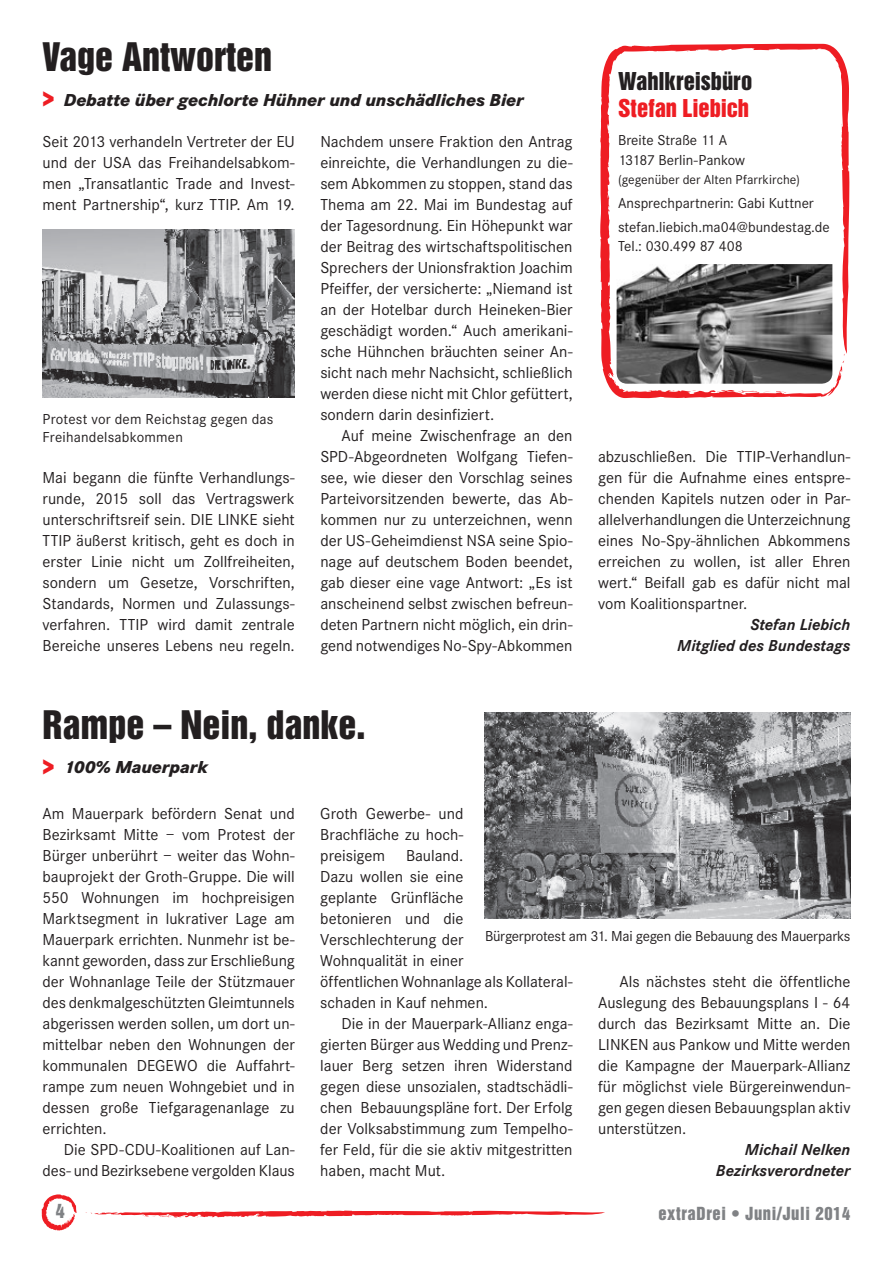
<style>
.page{position:relative;width:893px;height:1263px;background:#fff}
.page>*{position:absolute;margin:0;border:0;box-sizing:border-box;transform-origin:0 0}
.t1{font:36px "Helvetica Inserat LT Std";color:#231f20}
.t2{font:22.5px "Helvetica Inserat LT Std";color:#231f20}
.t3{font:22.5px "Helvetica Inserat LT Std";color:#ee1d23}
.t4{font:italic 800 18px "Corporate S";letter-spacing:-.005em;color:#231f20}
.t5{font:18px "Helvetica Inserat LT Std";color:#808285}
.t6{font:16.5px/21px "Corporate S";color:#231f20;text-align:justify}
.t7{font:italic 700 16.5px/21px "Corporate S";color:#231f20;text-align:right}
.t8{font:16.5px "Helvetica Inserat LT Std";letter-spacing:.04em;color:#808285}
.t9{font:15px/18px "Corporate S";color:#231f20}
.t10{font:13.5px "Corporate S";letter-spacing:.005em;color:#231f20}
.s1{font-style:normal;font-size:24px;color:#ee1d23}
</style>
<div class="page">
<svg style="left:42px;top:1194px;width:35px;height:36px"></svg>
<svg style="left:85px;top:1210px;width:520px;height:8px"></svg>
<img style="left:485px;top:712px;width:365px;height:206px">
<img style="left:43px;top:230px;width:252px;height:167px">
<svg style="left:600px;top:44px;width:249px;height:354px"></svg>
<svg style="left:843px;top:352px;width:2px;height:12px"></svg>
<svg style="left:737px;top:390px;width:6px;height:2px"></svg>
<img style="left:617px;top:264px;width:215px;height:120px">
<h1 class="t1" style="left:43px;top:36px;width:231px">Vage Antworten</h1>
<p class="t4" style="left:43px;top:89px;width:483px"><span class="s1">&gt;</span> Debatte über gechlorte Hühner und unschädliches Bier</p>
<p class="t6" style="left:43px;top:131px;width:254px">Seit 2013 verhandeln Vertreter der EU und der USA das Freihandelsabkom&shy;men „Transatlantic Trade and Invest&shy;ment Partnership“, kurz TTIP. Am 19.</p>
<p class="t6" style="left:320px;top:131px;width:254px">Nachdem unsere Fraktion den Antrag einreichte, die Verhandlungen zu die&shy;sem Abkommen zu stoppen, stand das Thema am 22. Mai im Bundestag auf der Tagesordnung. Ein Höhepunkt war der Beitrag des wirtschaftspolitischen Sprechers der Unionsfraktion Joachim Pfeiffer, der versicherte: „Niemand ist an der Hotelbar durch Heineken-Bier geschädigt worden.“ Auch amerikani&shy;sche Hühnchen bräuchten seiner An&shy;sicht nach mehr Nachsicht, schließlich werden diese nicht mit Chlor gefüttert, sondern darin desinfiziert.</p>
<p class="t6" style="left:320px;top:425px;width:254px;text-indent:21px">Auf meine Zwischenfrage an den SPD-Abgeordneten Wolfgang Tiefen&shy;see, wie dieser den Vorschlag seines Parteivorsitzenden bewerte, das Ab&shy;kommen nur zu unterzeichnen, wenn der US-Geheimdienst NSA seine Spio&shy;nage auf deutschem Boden beendet, gab dieser eine vage Antwort: „Es ist anscheinend selbst zwischen befreun&shy;deten Partnern nicht möglich, ein drin&shy;gend notwendiges No-Spy-Abkommen</p>
<p class="t9" style="left:43px;top:410px;width:232px">Protest vor dem Reichstag gegen das<br>Freihandelsabkommen</p>
<p class="t6" style="left:43px;top:467px;width:254px">Mai begann die fünfte Verhandlungs&shy;runde, 2015 soll das Vertragswerk unterschriftsreif sein. DIE LINKE sieht TTIP äußerst kritisch, geht es doch in erster Linie nicht um Zollfreiheiten, sondern um Gesetze, Vorschriften, Standards, Normen und Zulassungs&shy;verfahren. TTIP wird damit zentrale Bereiche unseres Lebens neu regeln.</p>
<h2 class="t2" style="left:618px;top:68px;width:136px">Wahlkreisbüro</h2>
<h2 class="t3" style="left:618px;top:95px;width:133px">Stefan Liebich</h2>
<p class="t9" style="left:618px;top:131px;width:129px;line-height:19.5px">Breite Straße 11 A<br>13187 Berlin-Pankow</p>
<p class="t10" style="left:618px;top:172px;width:183px">(gegenüber der Alten Pfarrkirche)</p>
<p class="t9" style="left:618px;top:191px;width:213px;line-height:23.7px">Ansprechpartnerin: Gabi Kuttner stefan.liebich.ma04@bundestag.de</p>
<p class="t9" style="left:618px;top:238px;width:126px">Tel.: 030.499 87 408</p>
<p class="t6" style="left:598px;top:446px;width:254px">abzuschließen. Die TTIP-Verhandlun&shy;gen für die Aufnahme eines entspre&shy;chenden Kapitels nutzen oder in Par&shy;allelverhandlungen die Unterzeichnung eines No-Spy-ähnlichen Abkommens erreichen zu wollen, ist aller Ehren wert.“ Beifall gab es dafür nicht mal vom Koalitionspartner.</p>
<p class="t7" style="left:677px;top:614px;width:175px">Stefan Liebich<br>Mitglied des Bundestags</p>
<h1 class="t1" style="left:43px;top:703px;width:325px">Rampe – Nein, danke.</h1>
<p class="t4" style="left:43px;top:756px;width:167px"><span class="s1">&gt;</span> 100% Mauerpark</p>
<p class="t6" style="left:43px;top:803px;width:254px">Am Mauerpark befördern Senat und Bezirksamt Mitte – vom Protest der Bürger unberührt – weiter das Wohn&shy;bauprojekt der Groth-Gruppe. Die will 550 Wohnungen im hochpreisigen Marktsegment in lukrativer Lage am Mauerpark errichten. Nunmehr ist be&shy;kannt geworden, dass zur Erschließung der Wohnanlage Teile der Stützmauer des denkmalgeschützten Gleimtunnels abgerissen werden sollen, um dort un&shy;mittelbar neben den Wohnungen der kommunalen DEGEWO die Auffahrt&shy;rampe zum neuen Wohngebiet und in dessen große Tiefgaragenanlage zu errichten.</p>
<p class="t6" style="left:43px;top:1139px;width:254px;text-align:right">Die SPD-CDU-Koalitionen auf Lan&shy;des- und Bezirksebene vergolden Klaus</p>
<p class="t6" style="left:320px;top:803px;width:145px">Groth Gewerbe- und Brachfläche zu hoch&shy;preisigem</p>
<p class="t6" style="left:320px;top:845px;width:254px;text-align:left;text-indent:86px">Bauland.<br>Dazu wollen sie eine<br>geplante Grünfläche<br>betonieren und die<br>Verschlechterung der<br>Wohnqualität in einer<br>öffentlichen Wohnanlage als Kollateral&shy;schaden in Kauf nehmen.</p>
<p class="t6" style="left:320px;top:1013px;width:254px;text-indent:21px">Die in der Mauerpark-Allianz enga&shy;gierten Bürger aus Wedding und Prenz&shy;lauer Berg setzen ihren Widerstand gegen diese unsozialen, stadtschädli&shy;chen Bebauungspläne fort. Der Erfolg der Volksabstimmung zum Tempelho&shy;fer Feld, für die sie aktiv mitgestritten haben, macht Mut.</p>
<p class="t9" style="left:485px;top:927px;width:367px">Bürgerprotest am 31. Mai gegen die Bebauung des Mauerparks</p>
<p class="t6" style="left:598px;top:971px;width:254px;text-indent:21px">Als nächstes steht die öffentliche Auslegung des Bebauungsplans I - 64 durch das Bezirksamt Mitte an. Die LINKEN aus Pankow und Mitte werden die Kampagne der Mauerpark-Allianz für möglichst viele Bürgereinwendun&shy;gen gegen diesen Bebauungsplan aktiv unterstützen.</p>
<p class="t7" style="left:716px;top:1139px;width:136px">Michail Nelken<br>Bezirksverordneter</p>
<p class="t5" style="left:56px;top:1200px;width:10px">4</p>
<p class="t8" style="left:659px;top:1203px;width:193px">extraDrei • Juni/Juli 2014</p>
</div>
